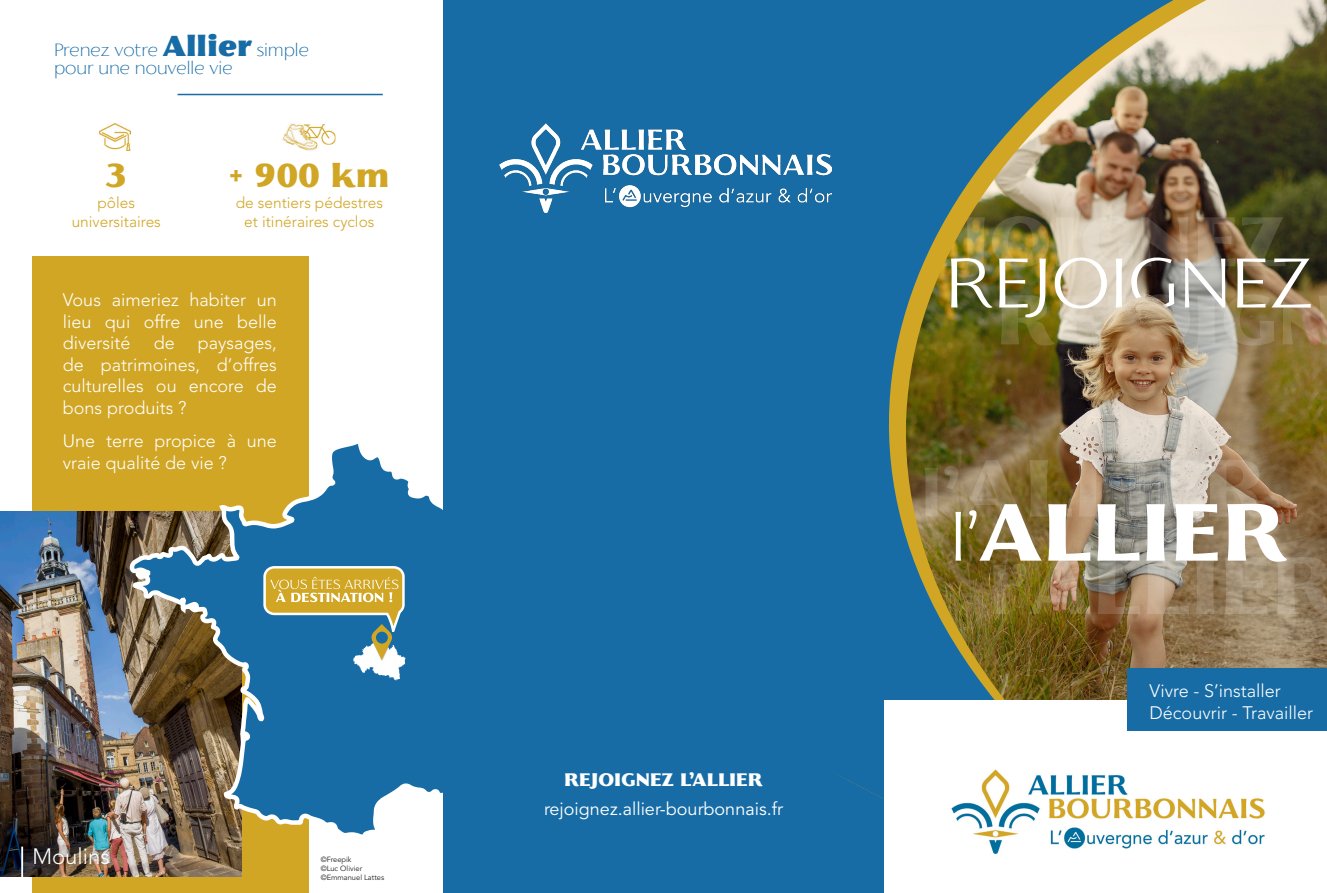
<style>
.page{position:relative;width:1327px;height:893px;background:#fff}
.page>*{position:absolute;margin:0;border:0;box-sizing:border-box;transform-origin:0 0}
.t1{font:800 81.9px "Florentia";color:#fff}
.t2{font:900 70.8px/78.2px "Florentia";color:#fff}
.t3{font:300 70.8px "Florentia";color:#fff}
.t4{font:900 32.85px "Florentia";color:#d1a625}
.t5{font:300 22.2px "Avenir LT Std";color:#fff}
.t6{font:300 18px/21.6px "Avenir LT Std";color:#fff;text-align:justify}
.t7{font:200 18px "Florentia";color:#176ca5}
.t8{font:18px "Avenir LT Std";color:#fff}
.t9{font:900 18px "Florentia";color:#fff}
.t10{font:300 15.45px/18.6px "Avenir LT Std";color:#d1a625;text-align:center}
.t11{font:7.5px "Avenir LT Std";color:#231f20}
.s1{font-weight:900;font-size:28.95px}
.s2{font-size:67.05px}
.s3{font-weight:300;font-size:67.05px}
</style>
<div class="page">
<div style="left:32px;top:256px;width:276px;height:637px;background:#d1a625"></div>
<img style="left:0;top:511px;width:126px;height:366px">
<svg style="left:126px;top:436px;width:317px;height:457px"></svg>
<svg style="left:263px;top:566px;width:142px;height:115px"></svg>
<div style="left:443px;top:0;width:441px;height:893px;background:#176ca5"></div>
<img style="left:807px;top:0;width:520px;height:799px">
<div style="left:884px;top:700px;width:443px;height:193px;background:#fff"></div>
<img style="left:951px;top:769px;width:314px;height:85px">
<div style="left:1127px;top:668px;width:200px;height:63px;background:#176ca5"></div>
<img style="left:499px;top:124px;width:332px;height:89px">
<hr style="left:21px;top:847px;width:2px;height:40px;background:#fff">
<div style="left:35px;top:847px;width:77px;height:20px;background:#231f20;opacity:.35"></div>
<hr style="left:178px;top:94px;width:205px;height:1px;background:#176ca5">
<img style="left:100px;top:124px;width:31px;height:27px">
<img style="left:322px;top:124px;width:13px;height:21px">
<img style="left:282px;top:123px;width:36px;height:28px">
<img style="left:296px;top:124px;width:26px;height:21px">
<img style="left:290px;top:127px;width:24px;height:19px">
<p class="t7" style="left:54px;top:39px;width:256px">Prenez votre <span class="s1">Allier</span> simple</p>
<p class="t7" style="left:54px;top:57px;width:180px">pour une nouvelle vie</p>
<p class="t4" style="left:106px;top:154px;width:23px">3</p>
<p class="t4" style="left:229px;top:154px;width:162px">+ 900 km</p>
<p class="t10" style="left:97px;top:194px;width:39px">pôles</p>
<p class="t10" style="left:72px;top:212px;width:91px">universitaires</p>
<p class="t10" style="left:236px;top:194px;width:149px">de sentiers pédestres et itinéraires cyclos</p>
<p class="t6" style="left:63px;top:289px;width:215px">Vous aimeriez habiter un lieu qui offre une belle diversité</p>
<p class="t6" style="left:154px;top:332px;width:23px">de</p>
<p class="t6" style="left:63px;top:332px;width:215px;text-indent:135px">paysages, de patrimoines, d’offres culturelles ou encore de bons produits ?</p>
<p class="t6" style="left:63px;top:430px;width:215px">Une terre propice à une vraie qualité de vie ?</p>
<p class="t5" style="left:32px;top:843px;width:79px">Moulins</p>
<p class="t11" style="left:321px;top:855px;width:32px">©Freepik</p>
<p class="t11" style="left:321px;top:864px;width:43px">©Luc Olivier</p>
<p class="t11" style="left:321px;top:873px;width:65px">©Emmanuel Lattes</p>
<p class="t9" style="left:564px;top:768px;width:200px">REJOIGNEZ L’ALLIER</p>
<p class="t8" style="left:544px;top:799px;width:240px">rejoignez.allier-bourbonnais.fr</p>
<h2 class="t2" style="left:996px;top:206px;width:340px;text-indent:-141px">REJOIGNEZ<br>REJOIGN</h2>
<p class="t3" style="left:945px;top:238px;width:369px">REJOIGNEZ</p>
<h1 class="t1" style="left:921px;top:435px;width:350px"><span class="s2">l’</span>ALLIER</h1>
<p class="t1" style="left:950px;top:479px;width:339px"><span class="s3">l’</span>ALLIER</p>
<h1 class="t1" style="left:989px;top:532px;width:350px"><span class="s2">l’</span>ALLIER</h1>
<p class="t6" style="left:1149px;top:680px;width:133px">Vivre - S’installer</p>
<p class="t6" style="left:1149px;top:702px;width:165px">Découvrir - Travailler</p>
</div>
